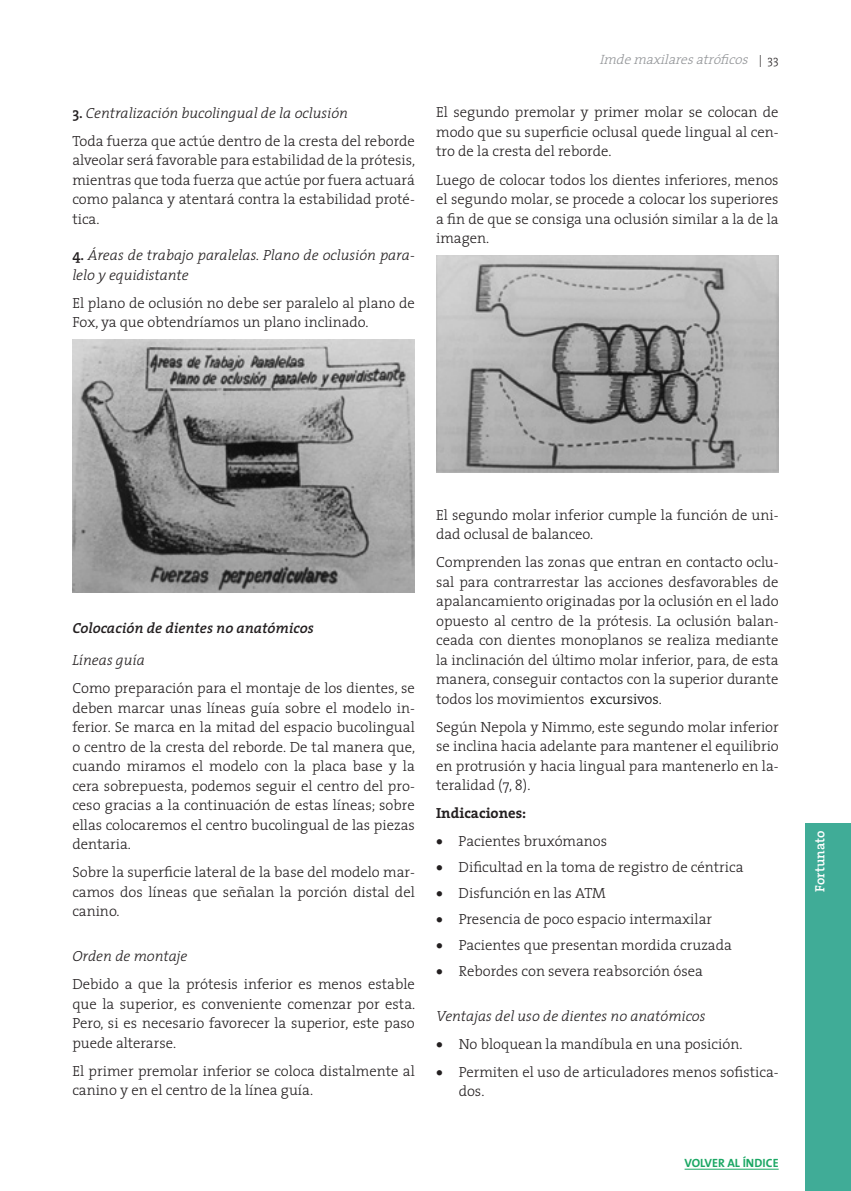
<style>
.page{position:relative;width:851px;height:1191px;background:#fff}
.page>*{position:absolute;margin:0;border:0;box-sizing:border-box;transform-origin:0 0}
.t1{font:300 14.7px/19.5px "The Serif";color:#231f20;text-align:justify}
.t2{font:italic 300 14.7px/19.5px "The Serif";color:#231f20}
.t3{font:italic 600 14.7px "The Serif";color:#231f20}
.t4{font:700 14.7px "The Serif";color:#231f20}
.t5{font:italic 300 13.5px "The Serif";color:#939598}
.t6{font:600 13.5px "The Serif";color:#fff}
.t7{font:700 12px "The Sans";color:#1ba764}
.s1{font-weight:600;font-size:15px}
.s2{font-style:italic}
.s3{font-weight:600;font-style:normal;font-size:15px}
.s4{font-style:normal;font-size:12px;color:#231f20}
.s5{color:#000}
</style>
<div class="page">
<div style="left:805px;top:823px;width:45px;height:368px;background:#40ac97"></div>
<img style="left:72px;top:339px;width:343px;height:253px">
<img style="left:436px;top:255px;width:342px;height:217px">
<hr style="left:684px;top:1169px;width:94px;height:1px;background:#1ba764">
<p class="t1" style="left:72px;top:98px;width:344px;line-height:28px"><span class="s1">3.</span> <span class="s2">Centralización bucolingual de la oclusión<br></span>Toda fuerza que actúe dentro de la cresta del reborde</p>
<p class="t1" style="left:72px;top:150px;width:344px">alveolar será favorable para estabilidad de la prótesis, mientras que toda fuerza que actúe por fuera actuará como palanca y atentará contra la estabilidad proté&shy;tica.</p>
<p class="t2" style="left:72px;top:245px;width:344px"><span class="s3">4.</span> Áreas de trabajo paralelas. Plano de oclusión para&shy;lelo y equidistante</p>
<p class="t1" style="left:72px;top:292px;width:344px">El plano de oclusión no debe ser paralelo al plano de<br>Fox, ya que obtendríamos un plano inclinado.</p>
<p class="t5" style="left:599px;top:49px;width:181px">Imdemaxilaresatróficos <span class="s4">| 3 3</span></p>
<p class="t1" style="left:436px;top:102px;width:344px">El segundo premolar y primer molar se colocan de modo que su superficie oclusal quede lingual al cen&shy;tro de la cresta del reborde.</p>
<p class="t1" style="left:436px;top:169px;width:344px">Luego de colocar todos los dientes inferiores, menos el segundo molar, se procede a colocar los superiores a fin de que se consiga una oclusión similar a la de la imagen.</p>
<p class="t3" style="left:72px;top:615px;width:243px">Colocación de dientes no anatómicos</p>
<p class="t2" style="left:72px;top:650px;width:74px">Líneas guía</p>
<p class="t1" style="left:72px;top:678px;width:344px">Como preparación para el montaje de los dientes, se deben marcar unas líneas guía sobre el modelo in&shy;ferior. Se marca en la mitad del espacio bucolingual o centro de la cresta del reborde. De tal manera que, cuando miramos el modelo con la placa base y la cera sobrepuesta, podemos seguir el centro del pro&shy;ceso gracias a la continuación de estas líneas; sobre ellas colocaremos el centro bucolingual de las piezas dentaria.</p>
<p class="t1" style="left:72px;top:862px;width:344px">Sobre la superficie lateral de la base del modelo mar&shy;camos dos líneas que señalan la porción distal del canino.</p>
<p class="t2" style="left:72px;top:946px;width:117px">Orden de montaje</p>
<p class="t1" style="left:72px;top:974px;width:344px">Debido a que la prótesis inferior es menos estable que la superior, es conveniente comenzar por esta.<br>Pero, si es necesario favorecer la superior, este paso puede alterarse.</p>
<p class="t1" style="left:72px;top:1060px;width:344px">El primer premolar inferior se coloca distalmente al canino y en el centro de la línea guía.</p>
<p class="t1" style="left:436px;top:504px;width:344px">El segundo molar inferior cumple la función de uni&shy;dad oclusal de balanceo.</p>
<p class="t1" style="left:436px;top:552px;width:344px">Comprenden las zonas que entran en contacto oclu&shy;sal para contrarrestar las acciones desfavorables de apalancamiento originadas por la oclusión en el lado opuesto al centro de la prótesis. La oclusión balan&shy;ceada con dientes monoplanos se realiza mediante la inclinación del último molar inferior, para, de esta manera, conseguir contactos con la superior durante todos los movimientos <span class="s5">excursivos</span>.</p>
<p class="t1" style="left:436px;top:716px;width:344px">Según Nepola y Nimmo, este segundo molar inferior se inclina hacia adelante para mantener el equilibrio en protrusión y hacia lingual para mantenerlo en la&shy;teralidad (7, 8).</p>
<p class="t4" style="left:436px;top:801px;width:92px">Indicaciones:</p>
<p class="t1" style="left:436px;top:831px;width:173px">• Pacientes bruxómanos</p>
<p class="t1" style="left:436px;top:857px;width:309px">• Dificultad en la toma de registro de céntrica</p>
<p class="t1" style="left:436px;top:883px;width:171px">• Disfunción en las ATM</p>
<p class="t1" style="left:436px;top:909px;width:277px">• Presencia de poco espacio intermaxilar</p>
<p class="t1" style="left:436px;top:934px;width:297px">• Pacientes que presentan mordida cruzada</p>
<p class="t1" style="left:436px;top:960px;width:268px">• Rebordes con severa reabsorción ósea</p>
<p class="t2" style="left:436px;top:1005px;width:271px">Ventajas del uso de dientes no anatómicos</p>
<p class="t1" style="left:436px;top:1033px;width:308px">• No bloquean la mandíbula en una posición.</p>
<p class="t1" style="left:458px;top:1061px;width:321px;text-indent:-23px">• Permiten el uso de articuladores menos sofistica&shy;dos.</p>
<p class="t7" style="left:684px;top:1153px;width:95px">VOLVER AL ÍNDICE</p>
<p class="t6" style="left:808px;top:891px;width:63px;rotate:-90deg">Fortunato</p>
</div>
